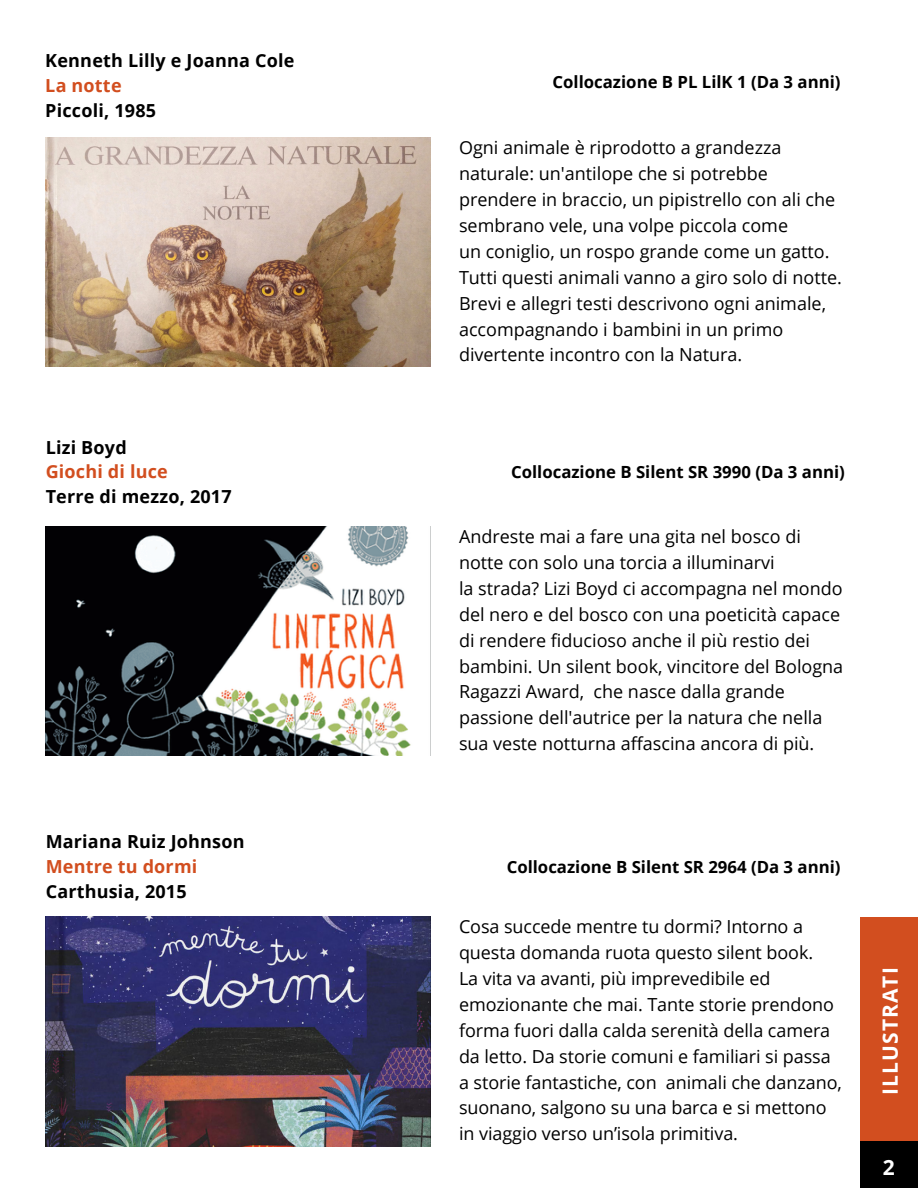
<style>
.page{position:relative;width:918px;height:1188px;background:#fff}
.page>*{position:absolute;margin:0;border:0;box-sizing:border-box;transform-origin:0 0}
.t1{font:700 21px "Open Sans";letter-spacing:.05em;color:#fff}
.t2{font:18px/25.8px "Open Sans";color:#000}
.t3{font:700 18px "Open Sans";letter-spacing:.01em;color:#000}
.t4{font:700 18px "Open Sans";letter-spacing:.01em;color:#d24e1f}
.t5{font:700 16.8px "Open Sans";color:#000}
</style>
<div class="page">
<div style="left:861px;top:917px;width:57px;height:224px;background:#d24e1f"></div>
<div style="left:861px;top:1141px;width:57px;height:47px;background:#000"></div>
<img style="left:45px;top:138px;width:385px;height:228px">
<img style="left:45px;top:526px;width:366px;height:230px">
<img style="left:45px;top:917px;width:385px;height:229px">
<p class="t3" style="left:45px;top:48px;width:251px">Kenneth Lilly e Joanna Cole</p>
<p class="t4" style="left:45px;top:73px;width:78px">La notte</p>
<p class="t3" style="left:45px;top:97px;width:112px">Piccoli, 1985</p>
<p class="t3" style="left:46px;top:434px;width:83px">Lizi Boyd</p>
<p class="t4" style="left:46px;top:459px;width:124px">Giochi di luce</p>
<p class="t3" style="left:46px;top:484px;width:188px">Terre di mezzo, 2017</p>
<p class="t3" style="left:46px;top:829px;width:200px">Mariana Ruiz Johnson</p>
<p class="t4" style="left:46px;top:854px;width:153px">Mentre tu dormi</p>
<p class="t3" style="left:46px;top:879px;width:143px">Carthusia, 2015</p>
<p class="t5" style="left:553px;top:70px;width:289px">Collocazione B PL LilK 1 (Da 3 anni)</p>
<p class="t2" style="left:459px;top:135px;width:385px">Ogni animale è riprodotto a grandezza naturale: un'antilope che si potrebbe prendere in braccio, un pipistrello con ali che sembrano vele, una volpe piccola come<br>un coniglio, un rospo grande come un gatto.<br>Tutti questi animali vanno a giro solo di notte.<br>Brevi e allegri testi descrivono ogni animale, accompagnando i bambini in un primo divertente incontro con la Natura.</p>
<p class="t5" style="left:511px;top:460px;width:335px">Collocazione B Silent SR 3990 (Da 3 anni)</p>
<p class="t2" style="left:459px;top:523px;width:386px">Andreste mai a fare una gita nel bosco di notte con solo una torcia a illuminarvi<br>la strada? Lizi Boyd ci accompagna nel mondo del nero e del bosco con una poeticità capace di rendere fiducioso anche il più restio dei bambini. Un silent book, vincitore del Bologna Ragazzi Award, che nasce dalla grande passione dell'autrice per la natura che nella sua veste notturna affascina ancora di più.</p>
<p class="t5" style="left:507px;top:855px;width:335px">Collocazione B Silent SR 2964 (Da 3 anni)</p>
<p class="t2" style="left:459px;top:913px;width:384px">Cosa succede mentre tu dormi? Intorno a questa domanda ruota questo silent book.<br>La vita va avanti, più imprevedibile ed emozionante che mai. Tante storie prendono forma fuori dalla calda serenità della camera da letto. Da storie comuni e familiari si passa a storie fantastiche, con animali che danzano, suonano, salgono su una barca e si mettono in viaggio verso un’isola primitiva.</p>
<p class="t1" style="left:875px;top:1095px;width:129px;rotate:-90deg">ILLUSTRATI</p>
<p class="t1" style="left:883px;top:1153px;width:13px">2</p>
</div>
